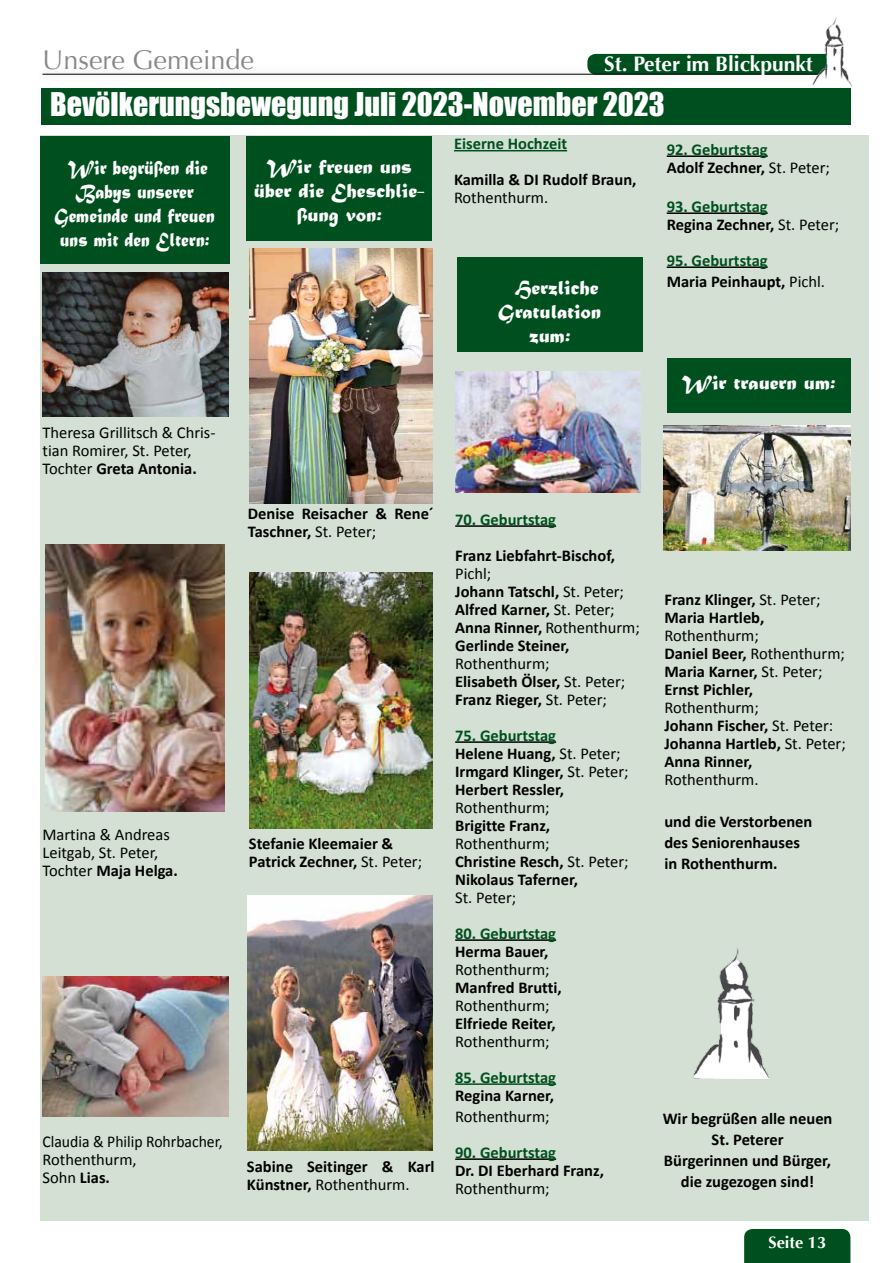
<style>
.page{position:relative;width:893px;height:1263px;background:#fff}
.page>*{position:absolute;margin:0;border:0;box-sizing:border-box;transform-origin:0 0}
.t1{font:30px "Impact";color:#fff}
.t2{font:27px "Optima";color:#87888a}
.t3{font:21px/24px "Matura MT Script Capitals";color:#fff;text-align:center}
.t4{font:21px/24px "Matura MT Script Capitals";color:#fff;text-align:center;scale:.87 1}
.t5{font:700 21px "Optima";color:#fff}
.t6{font:700 16.5px/18px "Calibri";color:#000}
.t7{font:16.5px/18px "Calibri";color:#000}
.t8{font:700 16.5px/18px "Calibri";color:#00501f}
.t9{font:16.5px/18px "Calibri";color:#000;scale:.95 1}
.t10{font:700 16.5px "Optima";color:#fff}
.s1{color:#000}
.s2{font-weight:400;color:#000}
.s3{color:#00501f}
.s4{font-weight:400}
.s5{font-weight:700}
</style>
<div class="page">
<div style="left:587px;top:54px;width:248px;height:21px;background:#00501f;border-radius:9px"></div>
<div style="left:33px;top:64px;width:791px;height:21px;background:#000;opacity:.46"></div>
<hr style="left:43px;top:74px;width:775px;height:1px;background:#000">
<img style="left:811px;top:17px;width:41px;height:69px">
<div style="left:744px;top:1229px;width:106px;height:34px;background:#00501f"></div>
<div style="left:41px;top:135px;width:828px;height:1085px;background:#d3e0d3"></div>
<div style="left:41px;top:88px;width:809px;height:36px;background:#00501f"></div>
<div style="left:246px;top:136px;width:186px;height:105px;background:#00501f"></div>
<div style="left:40px;top:136px;width:189px;height:128px;background:#00501f"></div>
<hr style="left:455px;top:525px;width:101px;height:2px;background:#000">
<hr style="left:455px;top:741px;width:101px;height:2px;background:#000">
<hr style="left:455px;top:939px;width:101px;height:2px;background:#000">
<hr style="left:455px;top:1083px;width:101px;height:2px;background:#00501f">
<hr style="left:455px;top:1158px;width:101px;height:2px;background:#000">
<img style="left:456px;top:372px;width:184px;height:120px">
<img style="left:663px;top:426px;width:187px;height:124px">
<div style="left:457px;top:257px;width:186px;height:95px;background:#00501f"></div>
<div style="left:667px;top:358px;width:183px;height:54px;background:#00501f"></div>
<hr style="left:454px;top:150px;width:113px;height:1px;background:#00501f">
<hr style="left:667px;top:155px;width:101px;height:2px;background:#000">
<hr style="left:667px;top:212px;width:101px;height:2px;background:#000">
<hr style="left:667px;top:266px;width:101px;height:2px;background:#000">
<img style="left:693px;top:947px;width:76px;height:131px">
<img style="left:46px;top:544px;width:178px;height:267px">
<img style="left:249px;top:248px;width:183px;height:255px">
<img style="left:249px;top:572px;width:183px;height:257px">
<img style="left:248px;top:895px;width:184px;height:255px">
<img style="left:43px;top:273px;width:186px;height:144px">
<img style="left:43px;top:977px;width:186px;height:139px">
<h2 class="t2" style="left:43px;top:45px;width:213px">Unsere Gemeinde</h2>
<p class="t5" style="left:604px;top:52px;width:210px">St. Peter im Blickpunkt</p>
<h1 class="t1" style="left:50px;top:81px;width:616px">Bevölkerungsbewegung Juli 2023-November 2023</h1>
<p class="t3" style="left:254px;top:156px;width:172px">Wir freuen uns über die Eheschlie&shy;ßung von:</p>
<p class="t8" style="left:454px;top:134px;width:115px">Eiserne Hochzeit</p>
<p class="t6" style="left:454px;top:170px;width:184px">Kamilla &amp; DI Rudolf Braun,</p>
<p class="t7" style="left:454px;top:188px;width:96px">Rothenthurm.</p>
<p class="t8" style="left:667px;top:139px;width:165px">92. Geburtstag<br><span class="s1">Adolf Zechner,</span> <span class="s2">St. Peter;</span></p>
<p class="t6" style="left:667px;top:196px;width:174px"><span class="s3">93. Geburtstag<br></span>Regina Zechner, <span class="s4">St. Peter;</span></p>
<p class="t6" style="left:667px;top:249px;width:160px;line-height:21px"><span class="s3">95. Geburtstag<br></span>Maria Peinhaupt, <span class="s4">Pichl.</span></p>
<p class="t4" style="left:54px;top:157px;width:186px">Wir begrüßen die<br>Babys unserer<br>Gemeinde und freuen uns mit den Eltern:</p>
<p class="t3" style="left:515px;top:278px;width:85px">Herzliche</p>
<p class="t3" style="left:498px;top:302px;width:104px">Gratulation</p>
<p class="t3" style="left:529px;top:326px;width:43px">zum:</p>
<p class="t7" style="left:43px;top:423px;width:174px">Theresa Grillitsch &amp; Chris&shy;tian Romirer, St. Peter,<br>Tochter <span class="s5">Greta Antonia.</span></p>
<p class="t7" style="left:43px;top:825px;width:137px">Martina &amp; Andreas<br>Leitgab, St. Peter,<br>Tochter <span class="s5">Maja Helga.</span></p>
<p class="t9" style="left:43px;top:1131px;width:191px">Claudia &amp; Philip Rohrbacher,<br>Rothenthurm,<br>Sohn <span class="s5">Lias.</span></p>
<p class="t3" style="left:682px;top:373px;width:155px">Wir trauern um:</p>
<p class="t6" style="left:248px;top:504px;width:188px">Denise Reisacher &amp; Rene´<br>Taschner, <span class="s4">St. Peter;</span></p>
<p class="t6" style="left:249px;top:834px;width:175px">Stefanie Kleemaier &amp;<br>Patrick Zechner, <span class="s4">St. Peter;</span></p>
<p class="t6" style="left:247px;top:1156px;width:189px">Sabine Seitinger &amp; Karl<br>Künstner, <span class="s4">Rothenthurm.</span></p>
<p class="t8" style="left:455px;top:509px;width:102px">70. Geburtstag</p>
<p class="t6" style="left:455px;top:545px;width:161px">Franz Liebfahrt-Bischof,</p>
<p class="t6" style="left:455px;top:563px;width:186px"><span class="s4">Pichl;<br></span>Johann Tatschl, <span class="s4">St. Peter;<br></span>Alfred Karner, <span class="s4">St. Peter;<br></span>Anna Rinner, <span class="s4">Rothenthurm;<br></span>Gerlinde Steiner,</p>
<p class="t7" style="left:455px;top:653px;width:172px">Rothenthurm;<br><span class="s5">Elisabeth Ölser,</span> St. Peter;<br><span class="s5">Franz Rieger,</span> St. Peter;</p>
<p class="t6" style="left:455px;top:725px;width:175px"><span class="s3">75. Geburtstag<br></span>Helene Huang, <span class="s4">St. Peter;<br></span>Irmgard Klinger, <span class="s4">St. Peter;<br></span>Herbert Ressler,</p>
<p class="t7" style="left:455px;top:797px;width:96px">Rothenthurm;</p>
<p class="t6" style="left:455px;top:815px;width:97px">Brigitte Franz,</p>
<p class="t6" style="left:455px;top:833px;width:175px"><span class="s4">Rothenthurm;<br></span>Christine Resch, <span class="s4">St. Peter;<br></span>Nikolaus Taferner,</p>
<p class="t7" style="left:455px;top:887px;width:63px">St. Peter;</p>
<p class="t8" style="left:455px;top:923px;width:102px">80. Geburtstag</p>
<p class="t6" style="left:455px;top:941px;width:95px">Herma Bauer,</p>
<p class="t7" style="left:455px;top:959px;width:96px">Rothenthurm;</p>
<p class="t6" style="left:455px;top:977px;width:108px">Manfred Brutti,</p>
<p class="t7" style="left:455px;top:995px;width:96px">Rothenthurm;</p>
<p class="t6" style="left:455px;top:1013px;width:102px">Elfriede Reiter,</p>
<p class="t7" style="left:455px;top:1031px;width:96px">Rothenthurm;</p>
<p class="t8" style="left:455px;top:1067px;width:102px">85. Geburtstag</p>
<p class="t6" style="left:455px;top:1085px;width:100px">Regina Karner,</p>
<p class="t7" style="left:455px;top:1106px;width:96px">Rothenthurm;</p>
<p class="t8" style="left:455px;top:1142px;width:102px">90. Geburtstag</p>
<p class="t6" style="left:455px;top:1160px;width:150px">Dr. DI Eberhard Franz,</p>
<p class="t7" style="left:455px;top:1178px;width:96px">Rothenthurm;</p>
<p class="t6" style="left:664px;top:589px;width:158px">Franz Klinger, <span class="s4">St. Peter;<br></span>Maria Hartleb,</p>
<p class="t6" style="left:664px;top:625px;width:182px"><span class="s4">Rothenthurm;<br></span>Daniel Beer, <span class="s4">Rothenthurm;<br></span>Maria Karner, <span class="s4">St. Peter;<br></span>Ernst Pichler,</p>
<p class="t6" style="left:664px;top:698px;width:183px"><span class="s4">Rothenthurm;<br></span>Johann Fischer, <span class="s4">St. Peter:<br></span>Johanna Hartleb, <span class="s4">St. Peter;<br></span>Anna Rinner,</p>
<p class="t7" style="left:664px;top:770px;width:96px">Rothenthurm.</p>
<p class="t6" style="left:664px;top:810px;width:150px;line-height:21px">und die Verstorbenen des Seniorenhauses in Rothenthurm.</p>
<p class="t6" style="left:663px;top:1107px;width:171px;line-height:21px;text-align:center">Wir begrüßen alle neuen<br>St. Peterer<br>Bürgerinnen und Bürger, die zugezogen sind!</p>
<p class="t10" style="left:768px;top:1233px;width:59px">Seite 13</p>
</div>
